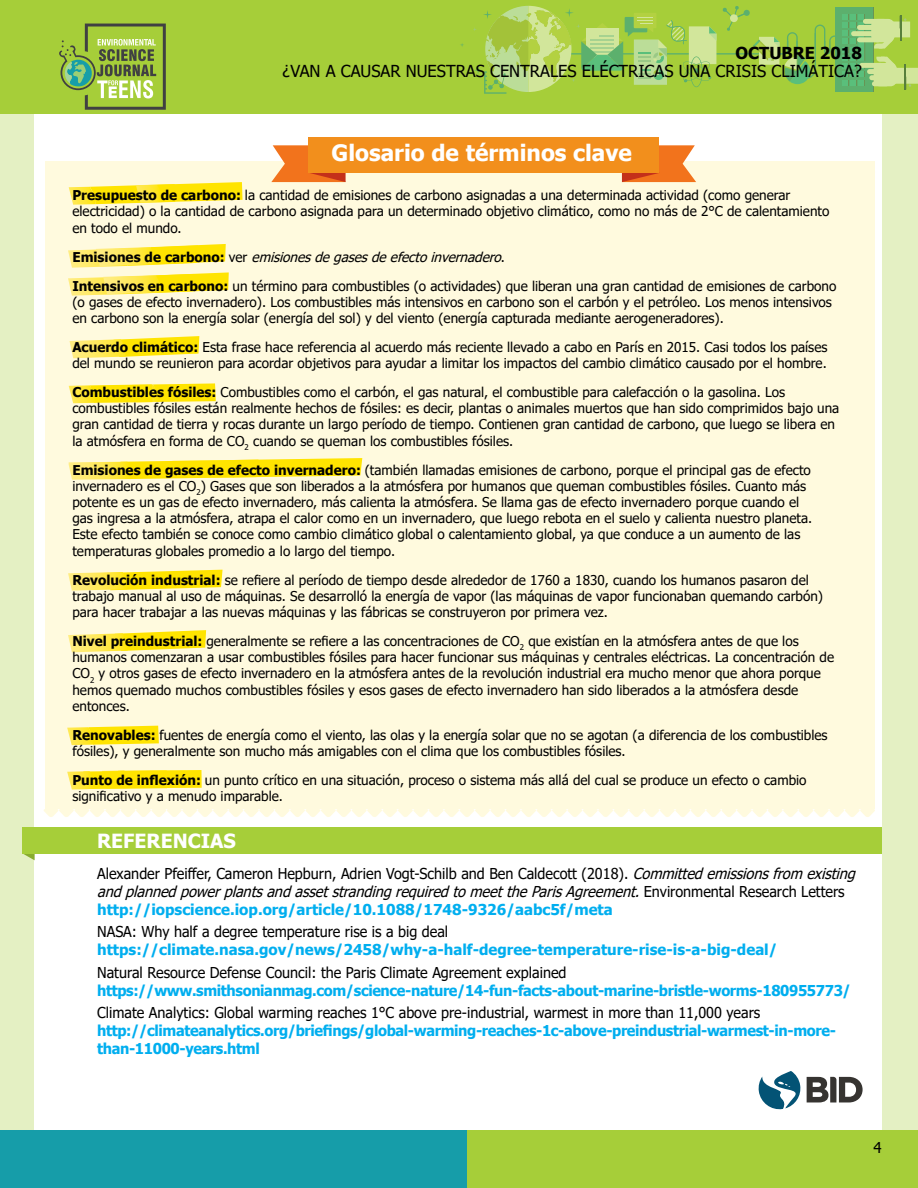
<style>
.page{position:relative;width:918px;height:1188px;background:#fff}
.page>*{position:absolute;margin:0;border:0;box-sizing:border-box;transform-origin:0 0}
.t1{font:700 22.5px "Tahoma";color:#fff}
.t2{font:700 19.5px "Tahoma";color:#fff}
.t3{font:16.5px "Tahoma";color:#000}
.t4{font:700 16.5px "Tahoma";color:#000}
.t5{font:15px/18px "Tahoma";color:#000;scale:.96 1}
.t6{font:700 15px/18px "Tahoma";letter-spacing:-.025em;color:#00aeef}
.t7{font:700 15px "Tahoma";color:#00aeef}
.t8{font:15px "Tahoma";color:#000}
.t9{font:13.5px/16.2px "Tahoma";color:#000}
.s1{font-weight:700}
.s2{font-style:italic}
.s3{font-weight:700;color:#00aeef}
</style>
<div class="page">
<div style="left:0;top:1px;width:918px;height:1186px;background:#e4f0c3"></div>
<div style="left:34px;top:113px;width:847px;height:1028px;background:#fff"></div>
<div style="left:45px;top:162px;width:830px;height:647px;background:#fffade"></div>
<svg style="left:43px;top:809px;width:832px;height:8px"></svg>
<div style="left:450px;top:1130px;width:468px;height:58px;background:#a6ce39"></div>
<div style="left:0;top:1130px;width:466px;height:58px;background:#169da9"></div>
<svg style="left:23px;top:854px;width:12px;height:6px"></svg>
<div style="left:22px;top:827px;width:859px;height:27px;background:#a6ce39"></div>
<div style="left:309px;top:137px;width:350px;height:36px;background:#f28f1c"></div>
<svg style="left:45px;top:145px;width:830px;height:60px"></svg>
<svg style="left:67px;top:726px;width:92px;height:19px;background:#ffe623"></svg>
<svg style="left:69px;top:383px;width:147px;height:20px;background:#ffe725"></svg>
<svg style="left:67px;top:770px;width:135px;height:20px;background:#ffe723"></svg>
<svg style="left:70px;top:336px;width:129px;height:22px"></svg>
<svg style="left:68px;top:630px;width:138px;height:22px"></svg>
<svg style="left:68px;top:570px;width:155px;height:21px;background:#ffe942"></svg>
<svg style="left:69px;top:458px;width:293px;height:22px"></svg>
<svg style="left:68px;top:244px;width:161px;height:52px"></svg>
<div style="left:0;top:0;width:918px;height:113px;background:#a6ce39"></div>
<div style="left:835px;top:7px;width:38px;height:85px;background:#5cb06d"></div>
<div style="left:867px;top:69px;width:23px;height:5px;background:#d2e69b;border-radius:2px"></div>
<div style="left:874px;top:63px;width:23px;height:23px;background:#d2e69b;border-radius:6px"></div>
<div style="left:872px;top:81px;width:17px;height:5px;background:#d2e69b;border-radius:2px"></div>
<div style="left:869px;top:75px;width:24px;height:5px;background:#d2e69b;border-radius:2px"></div>
<div style="left:859px;top:63px;width:24px;height:5px;background:#d2e69b;border-radius:2px"></div>
<div style="left:871px;top:19px;width:24px;height:23px;background:#d2e69b;border-radius:6px"></div>
<div style="left:863px;top:19px;width:23px;height:5px;background:#d2e69b;border-radius:2px"></div>
<div style="left:857px;top:25px;width:23px;height:5px;background:#d2e69b;border-radius:2px"></div>
<div style="left:857px;top:37px;width:23px;height:5px;background:#d2e69b;border-radius:2px"></div>
<div style="left:851px;top:31px;width:23px;height:5px;background:#d2e69b;border-radius:2px"></div>
<svg style="left:876px;top:57px;width:42px;height:32px"></svg>
<svg style="left:874px;top:16px;width:36px;height:33px"></svg>
<svg style="left:473px;top:6px;width:392px;height:88px"></svg>
<svg style="left:59px;top:24px;width:107px;height:86px"></svg>
<svg style="left:758px;top:1071px;width:105px;height:39px"></svg>
<p class="t4" style="left:736px;top:42px;width:128px">Octubre 2018</p>
<p class="t3" style="left:283px;top:60px;width:70px">¿Van a causar</p>
<p class="t3" style="left:406px;top:60px;width:22px">nuestras</p>
<p class="t3" style="left:490px;top:60px;width:41px">centrales</p>
<p class="t3" style="left:582px;top:60px;width:74px">eléctricas</p>
<p class="t3" style="left:679px;top:60px;width:185px">una crisis climática?</p>
<h1 class="t1" style="left:332px;top:137px;width:302px">Glosario de términos clave</h1>
<p class="t9" style="left:72px;top:188px;width:759px"><span class="s1">Presupuesto de carbono:</span> la cantidad de emisiones de carbono asignadas a una determinada actividad (como generar electricidad) o la cantidad de carbono asignada para un determinado objetivo climático, como no más de 2°C de calentamiento en todo el mundo.</p>
<p class="t9" style="left:72px;top:243px;width:766px;line-height:29px"><span class="s1">E m i s i o n e s d e c a r b o n o :</span> v e r <span class="s2">emisionesdegasesdeefectoinvernadero</span>.<br><span class="s1">Intensivos en carbono:</span> un término para combustibles (o actividades) que liberan una gran cantidad de emisiones de carbono</p>
<p class="t9" style="left:72px;top:295px;width:761px">(o gases de efecto invernadero). Los combustibles más intensivos en carbono son el carbón y el petróleo. Los menos intensivos en carbono son la energía solar (energía del sol) y del viento (energía capturada mediante aerogeneradores).</p>
<p class="t9" style="left:72px;top:340px;width:757px"><span class="s1">Acuerdo climático:</span> Esta frase hace referencia al acuerdo más reciente llevado a cabo en París en 2015. Casi todos los países del mundo se reunieron para acordar objetivos para ayudar a limitar los impactos del cambio climático causado por el hombre.</p>
<p class="t9" style="left:72px;top:385px;width:769px"><span class="s1">Combustibles fósiles:</span> Combustibles como el carbón, el gas natural, el combustible para calefacción o la gasolina. Los combustibles fósiles están realmente hechos de fósiles: es decir, plantas o animales muertos que han sido comprimidos bajo una gran cantidad de tierra y rocas durante un largo período de tiempo. Contienen gran cantidad de carbono, que luego se libera en la atmósfera en forma de CO<sub>2</sub> cuando se queman los combustibles fósiles.</p>
<p class="t9" style="left:72px;top:462px;width:741px"><span class="s1">Emisiones de gases de efecto invernadero:</span> (también llamadas emisiones de carbono, porque el principal gas de efecto invernadero es el CO<sub>2</sub>) Gases que son liberados a la atmósfera por humanos que queman combustibles fósiles. Cuanto más potente es un gas de efecto invernadero, más calienta la atmósfera. Se llama gas de efecto invernadero porque cuando el gas ingresa a la atmósfera, atrapa el calor como en un invernadero, que luego rebota en el suelo y calienta nuestro planeta.<br>Este efecto también se conoce como cambio climático global o calentamiento global, ya que conduce a un aumento de las temperaturas globales promedio a lo largo del tiempo.</p>
<p class="t9" style="left:72px;top:572px;width:752px"><span class="s1">Revolución industrial:</span> se refiere al período de tiempo desde alrededor de 1760 a 1830, cuando los humanos pasaron del trabajo manual al uso de máquinas. Se desarrolló la energía de vapor (las máquinas de vapor funcionaban quemando carbón) para hacer trabajar a las nuevas máquinas y las fábricas se construyeron por primera vez.</p>
<p class="t9" style="left:72px;top:634px;width:763px"><span class="s1">Nivel preindustrial:</span> generalmente se refiere a las concentraciones de CO<sub>2</sub> que existían en la atmósfera antes de que los humanos comenzaran a usar combustibles fósiles para hacer funcionar sus máquinas y centrales eléctricas. La concentración de CO<sub>2</sub> y otros gases de efecto invernadero en la atmósfera antes de la revolución industrial era mucho menor que ahora porque hemos quemado muchos combustibles fósiles y esos gases de efecto invernadero han sido liberados a la atmósfera desde entonces.</p>
<p class="t9" style="left:72px;top:727px;width:757px"><span class="s1">Renovables:</span> fuentes de energía como el viento, las olas y la energía solar que no se agotan (a diferencia de los combustibles fósiles), y generalmente son mucho más amigables con el clima que los combustibles fósiles.</p>
<p class="t9" style="left:72px;top:773px;width:736px"><span class="s1">Punto de inflexión:</span> un punto crítico en una situación, proceso o sistema más allá del cual se produce un efecto o cambio significativo y a menudo imparable.</p>
<h2 class="t2" style="left:97px;top:828px;width:116px">Referencias</h2>
<p class="t5" style="left:97px;top:866px;width:797px">Alexander Pfeiffer, Cameron Hepburn, Adrien Vogt-Schilb and Ben Caldecott (2018). <span class="s2">Committedemissionsfrom existing andplannedpowerplantsandassetstrandingrequiredtomeettheParisAgreement.</span>E n v i r o n m e n t a l R e s e a r c h L e t t e r s <span class="s3">http://iopscience.iop.org/article/10.1088/1748-9326/aabc5f/meta</span></p>
<p class="t5" style="left:97px;top:924px;width:367px">NASA: Why half a degree temperature rise is a big deal</p>
<p class="t7" style="left:97px;top:939px;width:682px">https://climate.nasa.gov/news/2458/why-a-half-degree-temperature-rise-is-a-big-deal/</p>
<p class="t5" style="left:97px;top:964px;width:491px">Natural Resource Defense Council: the Paris Climate Agreement explained</p>
<p class="t6" style="left:97px;top:982px;width:755px">https://www.smithsonianmag.com/science-nature/14-fun-facts-about-marine-bristle-worms-180955773/</p>
<p class="t5" style="left:97px;top:1004px;width:692px">Climate Analytics: Global warming reaches 1°C above pre-industrial, warmest in more than 11,000 years</p>
<p class="t6" style="left:97px;top:1022px;width:740px">http://climateanalytics.org/briefings/global-warming-reaches-1c-above-preindustrial-warmest-in-more&shy;than-11000-years.html</p>
<p class="t8" style="left:874px;top:1137px;width:10px">4</p>
</div>
